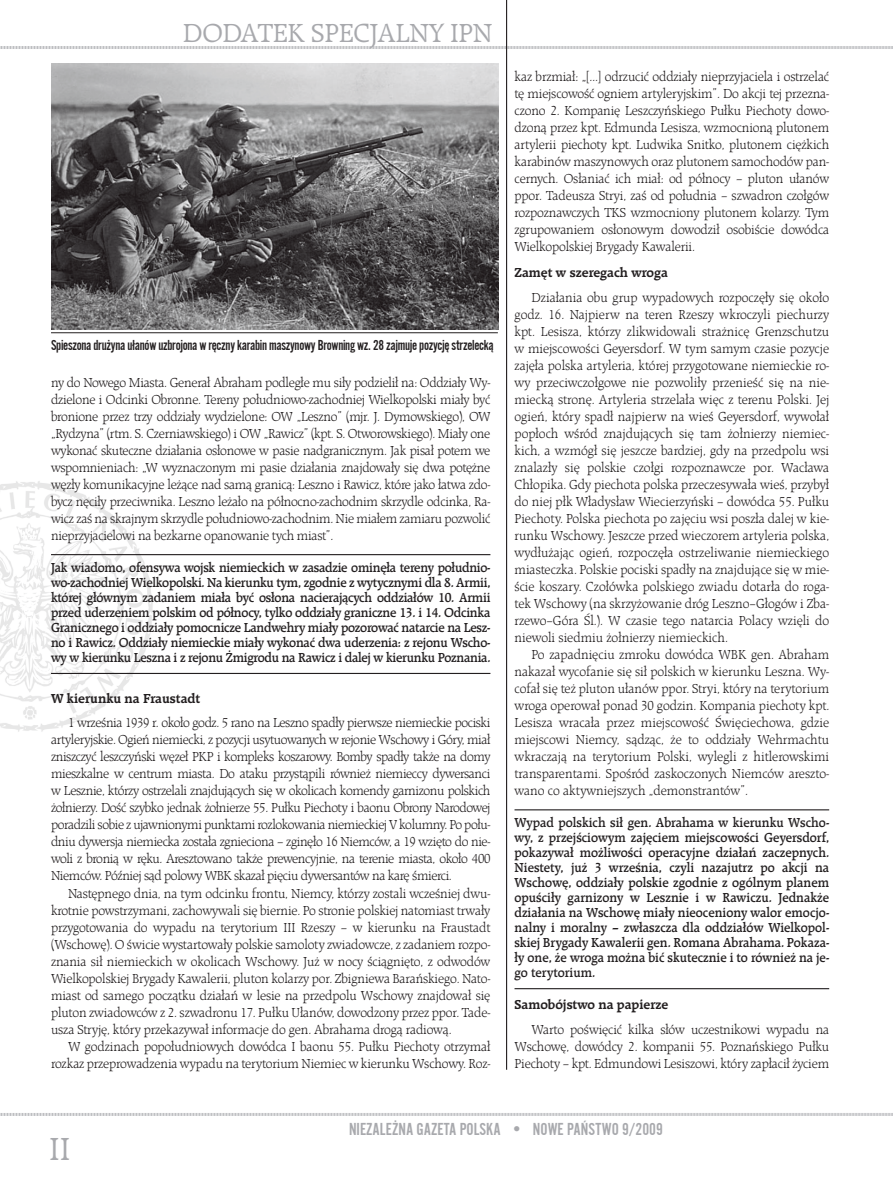
<style>
.page{position:relative;width:893px;height:1191px;background:#fff}
.page>*{position:absolute;margin:0;border:0;box-sizing:border-box;transform-origin:0 0}
.t1{font:33px "Raleigh TCE";color:#a8a9ad}
.t2{font:27px "Raleigh TCE";letter-spacing:-.01em;color:#a8a9ad}
.t3{font:18px "Alternate Got No 2 DCE";color:#a8a9ad}
.Podpis_Foto{font:15px "Alternate Got No 2 DCE";letter-spacing:-.02em;color:#231f20}
.txt{font:300 13.5px/17px "Raleigh TCE";letter-spacing:-.01em;color:#231f20;text-align:justify;scale:.95 1}
.Paragraph_Style_1{font:13.5px/15px "Raleigh TCE Dem Bol";letter-spacing:-.02em;color:#231f20;text-align:justify;scale:.95 1}
.txt_Inicjal{font:300 13.5px/17px "Raleigh TCE";letter-spacing:-.02em;color:#231f20;text-align:justify;scale:.95 1}
.srodtytul{font:700 13.5px "Raleigh TCE";color:#231f20}
</style>
<div class="page">
<hr style="left:506px;top:0;width:1px;height:1069px;background:#231f20">
<img style="left:0;top:481px;width:166px;height:251px">
<svg style="left:0;top:45px;width:893px;height:5px"></svg>
<svg style="left:0;top:1113px;width:893px;height:3px;background:#d2d2d4"></svg>
<hr style="left:51px;top:554px;width:439px;height:1px;background:#231f20">
<hr style="left:51px;top:673px;width:439px;height:1px;background:#231f20">
<hr style="left:51px;top:332px;width:447px;height:1px;background:#231f20">
<img style="left:51px;top:64px;width:447px;height:265px">
<hr style="left:514px;top:809px;width:315px;height:1px;background:#231f20">
<hr style="left:514px;top:988px;width:315px;height:1px;background:#231f20">
<p class="t2" style="left:183px;top:17px;width:311px">DODATEK SPECJALNY IPN</p>
<p class="Podpis_Foto" style="left:51px;top:337px;width:444px">Spieszona drużyna ułanów uzbrojona w ręczny karabin maszynowy Browning wz. 28 zajmuje pozycję strzelecką</p>
<p class="txt_Inicjal" style="left:51px;top:374px;width:464px">ny do Nowego Miasta. Generał Abraham podległe mu siły podzielił na: Oddziały Wy&shy;dzielone i Odcinki Obronne. Tereny południowo-zachodniej Wielkopolski miały być bronione przez trzy oddziały wydzielone: OW „Leszno” (mjr. J. Dymowskiego), OW „Rydzyna” (rtm. S. Czerniawskiego) i OW „Rawicz” (kpt. S. Otworowskiego). Miały one wykonać skuteczne działania osłonowe w pasie nadgranicznym. Jak pisał potem we wspomnieniach: „W wyznaczonym mi pasie działania znajdowały się dwa potężne węzły komunikacyjne leżące nad samą granicą: Leszno i Rawicz, które jako łatwa zdo&shy;bycz nęciły przeciwnika. Leszno leżało na północno-zachodnim skrzydle odcinka, Ra&shy;wicz zaś na skrajnym skrzydle południowo-zachodnim. Nie miałem zamiaru pozwolić nieprzyjacielowi na bezkarne opanowanie tych miast”.</p>
<p class="Paragraph_Style_1" style="left:51px;top:560px;width:464px">Jak wiadomo, ofensywa wojsk niemieckich w zasadzie ominęła tereny południo&shy;wo-zachodniej Wielkopolski. Na kierunku tym, zgodnie z wytycznymi dla 8. Armii, której głównym zadaniem miała być osłona nacierających oddziałów 10. Armii przed uderzeniem polskim od północy, tylko oddziały graniczne 13. i 14. Odcinka Granicznego i oddziały pomocnicze Landwehry miały pozorować natarcie na Lesz&shy;no i Rawicz. Oddziały niemieckie miały wykonać dwa uderzenia: z rejonu Wscho&shy;wy w kierunku Leszna i z rejonu Żmigrodu na Rawicz i dalej w kierunku Poznania.</p>
<p class="srodtytul" style="left:51px;top:690px;width:151px">W kierunku na Fraustadt</p>
<p class="txt" style="left:51px;top:714px;width:464px;text-indent:17px">1 września 1939 r. około godz. 5 rano na Leszno spadły pierwsze niemieckie pociski artyleryjskie. Ogień niemiecki, z pozycji usytuowanych w rejonie Wschowy i Góry, miał zniszczyć leszczyński węzeł PKP i kompleks koszarowy. Bomby spadły także na domy mieszkalne w centrum miasta. Do ataku przystąpili również niemieccy dywersanci w Lesznie, którzy ostrzelali znajdujących się w okolicach komendy garnizonu polskich żołnierzy. Dość szybko jednak żołnierze 55. Pułku Piechoty i baonu Obrony Narodowej poradzili sobie z ujawnionymi punktami rozlokowania niemieckiej V kolumny. Po połu&shy;dniu dywersja niemiecka została zgnieciona – zginęło 16 Niemców, a 19 wzięto do nie&shy;woli z bronią w ręku. Aresztowano także prewencyjnie, na terenie miasta, około 400<br>Niemców. Później sąd polowy WBK skazał pięciu dywersantów na karę śmierci.</p>
<p class="txt" style="left:51px;top:884px;width:464px;text-indent:17px">Następnego dnia, na tym odcinku frontu, Niemcy, którzy zostali wcześniej dwu&shy;krotnie powstrzymani, zachowywali się biernie. Po stronie polskiej natomiast trwały przygotowania do wypadu na terytorium III Rzeszy – w kierunku na Fraustadt (Wschowę). O świcie wystartowały polskie samoloty zwiadowcze, z zadaniem rozpo&shy;znania sił niemieckich w okolicach Wschowy. Już w nocy ściągnięto, z odwodów Wielkopolskiej Brygady Kawalerii, pluton kolarzy por. Zbigniewa Barańskiego. Nato&shy;miast od samego początku działań w lesie na przedpolu Wschowy znajdował się pluton zwiadowców z 2. szwadronu 17. Pułku Ułanów, dowodzony przez ppor. Tade&shy;usza Stryję, który przekazywał informacje do gen. Abrahama drogą radiową.</p>
<p class="txt" style="left:51px;top:1037px;width:464px;text-align:right">W godzinach popołudniowych dowódca I baonu 55. Pułku Piechoty otrzymał rozkaz przeprowadzenia wypadu na terytorium Niemiec w kierunku Wschowy. Roz-</p>
<p class="txt" style="left:514px;top:68px;width:333px">kaz brzmiał: „[…] odrzucić oddziały nieprzyjaciela i ostrzelać tę miejscowość ogniem artyleryjskim”. Do akcji tej przezna&shy;czono 2. Kompanię Leszczyńskiego Pułku Piechoty dowo&shy;dzoną przez kpt. Edmunda Lesisza, wzmocnioną plutonem artylerii piechoty kpt. Ludwika Snitko, plutonem ciężkich karabinów maszynowych oraz plutonem samochodów pan&shy;cernych. Osłaniać ich miał: od północy – pluton ułanów ppor. Tadeusza Stryi, zaś od południa – szwadron czołgów rozpoznawczych TKS wzmocniony plutonem kolarzy. Tym zgrupowaniem osłonowym dowodził osobiście dowódca Wielkopolskiej Brygady Kawalerii.</p>
<p class="srodtytul" style="left:514px;top:265px;width:155px">Zamęt w szeregach wroga</p>
<p class="txt" style="left:514px;top:289px;width:333px;text-indent:17px">Działania obu grup wypadowych rozpoczęły się około godz. 16. Najpierw na teren Rzeszy wkroczyli piechurzy kpt. Lesisza, którzy zlikwidowali strażnicę Grenzschutzu w miejscowości Geyersdorf. W tym samym czasie pozycje zajęła polska artyleria, której przygotowane niemieckie ro&shy;wy przeciwczołgowe nie pozwoliły przenieść się na nie&shy;miecką stronę. Artyleria strzelała więc z terenu Polski. Jej ogień, który spadł najpierw na wieś Geyersdorf, wywołał popłoch wśród znajdujących się tam żołnierzy niemiec&shy;kich, a wzmógł się jeszcze bardziej, gdy na przedpolu wsi znalazły się polskie czołgi rozpoznawcze por. Wacława Chłopika. Gdy piechota polska przeczesywała wieś, przybył do niej płk Władysław Wiecierzyński – dowódca 55. Pułku Piechoty. Polska piechota po zajęciu wsi poszła dalej w kie&shy;runku Wschowy. Jeszcze przed wieczorem artyleria polska, wydłużając ogień, rozpoczęła ostrzeliwanie niemieckiego miasteczka. Polskie pociski spadły na znajdujące się w mie&shy;ście koszary. Czołówka polskiego zwiadu dotarła do roga&shy;tek Wschowy (na skrzyżowanie dróg Leszno–Głogów i Zba&shy;rzewo–Góra Śl.). W czasie tego natarcia Polacy wzięli do niewoli siedmiu żołnierzy niemieckich.</p>
<p class="txt" style="left:514px;top:646px;width:333px;text-indent:17px">Po zapadnięciu zmroku dowódca WBK gen. Abraham nakazał wycofanie się sił polskich w kierunku Leszna. Wy&shy;cofał się też pluton ułanów ppor. Stryi, który na terytorium wroga operował ponad 30 godzin. Kompania piechoty kpt.<br>Lesisza wracała przez miejscowość Święciechowa, gdzie miejscowi Niemcy, sądząc, że to oddziały Wehrmachtu wkraczają na terytorium Polski, wylegli z hitlerowskimi transparentami. Spośród zaskoczonych Niemców areszto&shy;wano co aktywniejszych „demonstrantów”.</p>
<p class="Paragraph_Style_1" style="left:514px;top:815px;width:333px">Wypad polskich sił gen. Abrahama w kierunku Wscho&shy;wy, z przejściowym zajęciem miejscowości Geyersdorf, pokazywał możliwości operacyjne działań zaczepnych.<br>Niestety, już 3 września, czyli nazajutrz po akcji na Wschowę, oddziały polskie zgodnie z ogólnym planem opuściły garnizony w Lesznie i w Rawiczu. Jednakże działania na Wschowę miały nieoceniony walor emocjo&shy;nalny i moralny – zwłaszcza dla oddziałów Wielkopol&shy;skiej Brygady Kawalerii gen. Romana Abrahama. Pokaza&shy;ły one, że wroga można bić skutecznie i to również na je&shy;go terytorium.</p>
<p class="srodtytul" style="left:514px;top:996px;width:155px">Samobójstwo na papierze</p>
<p class="txt" style="left:514px;top:1020px;width:333px;text-indent:17px">Warto poświęcić kilka słów uczestnikowi wypadu na Wschowę, dowódcy 2. kompanii 55. Poznańskiego Pułku Piechoty – kpt. Edmundowi Lesiszowi, który zapłacił życiem</p>
<p class="t1" style="left:49px;top:1130px;width:23px">II</p>
<p class="t3" style="left:349px;top:1119px;width:315px">NIEZALEŻNA GAZETA POLSKA ● NOWE PAŃSTWO 9/2009</p>
</div>
